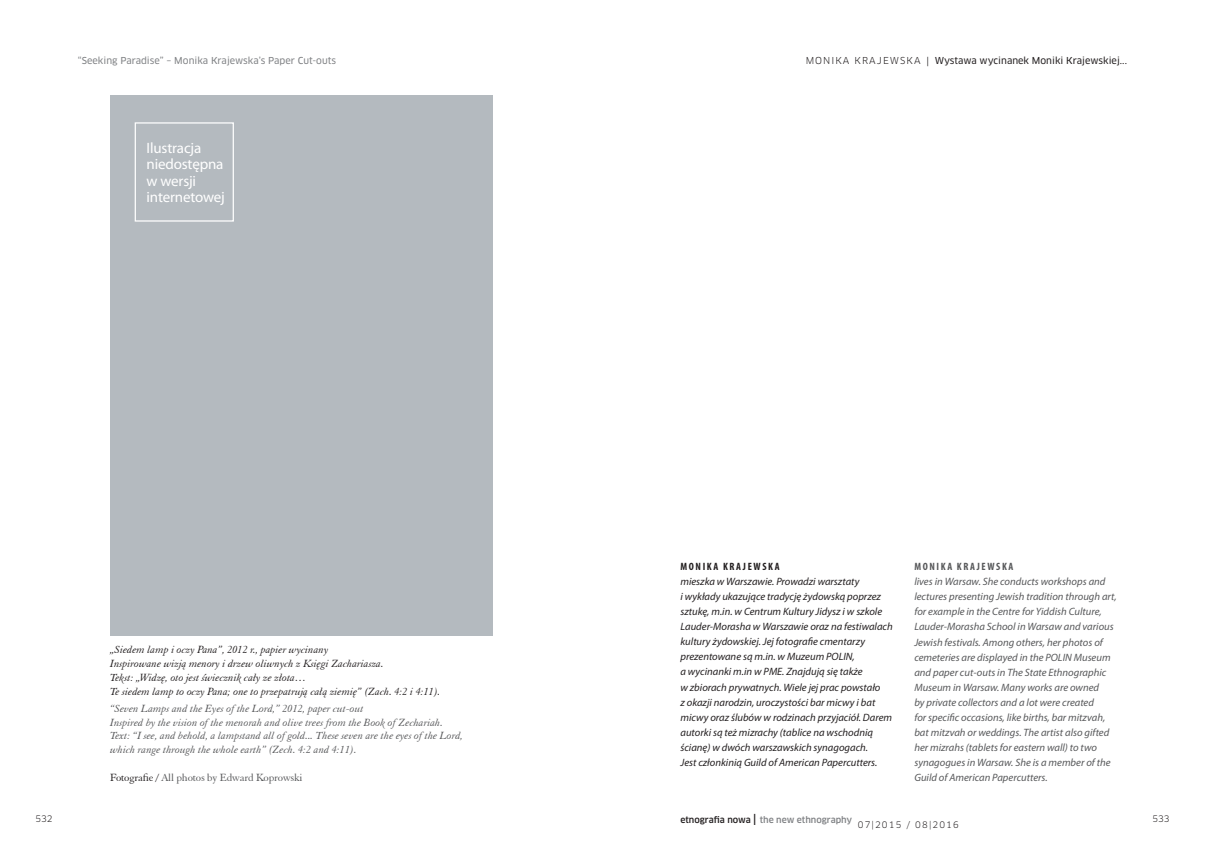
<style>
.page{position:relative;width:1205px;height:851px;background:#fff}
.page>*{position:absolute;margin:0;border:0;box-sizing:border-box;transform-origin:0 0}
.t1{font:15px/16.2px "Myriad Pro";letter-spacing:-.01em;color:#fff}
.t2{font:italic 11.25px/13.8px "Elega Garmnd EU";color:#57585a}
.t3{font:italic 11.25px/13.8px "Elega Garmnd EU";color:#231f20}
.t4{font:11.25px "Elega Garmnd EU";letter-spacing:-.01em;color:#57585a}
.t5{font:italic 10.62px/15px "Myriad Pro";color:#57585a}
.t6{font:italic 10.62px/15px "Myriad Pro";color:#231f20}
.t7{font:700 condensed 10.62px "Myriad Pro";letter-spacing:.15em;color:#231f20}
.t8{font:700 condensed 10.62px "Myriad Pro";letter-spacing:.15em;color:#57585a}
.t9{font:9.38px "Clan Pro News";color:#231f20}
.t10{font:9.38px "Clan Pro News";color:#808285}
.t11{font:500 8.75px "Clan Pro";color:#808285}
.t12{font:8.75px "Clan Pro";letter-spacing:.13em;color:#231f20}
.s1{font-family:"Clan Pro"}
.s2{font-family:"Elega Garmnd EU";font-style:italic}
.s3{color:#231f20}
.s4{font-size:11.25px;color:#231f20}
</style>
<div class="page">
<div style="left:110px;top:95px;width:383px;height:540px;background:#b4babf"></div>
<div style="left:135px;top:122px;width:99px;height:99px;border:1px solid #fff"></div>
<p class="t10" style="left:78px;top:55px;width:259px">“Seeking Paradise” – Monika Krajewska’s Paper Cut-outs</p>
<p class="t9" style="left:806px;top:55px;width:323px"><span class="s1">MONIKA K RAJEWSKA</span> <span class="s2">|</span> Wystawa wycinanek Moniki Krajewskiej...</p>
<h1 class="t1" style="left:147px;top:140px;width:80px">Ilustracja niedostępna w wersji internetowej</h1>
<p class="t3" style="left:110px;top:642px;width:332px">„Siedem lamp i oczy Pana”, 2012 r., papier wycinany<br>Inspirowane wizją menory i drzew oliwnych z Księgi Zachariasza.<br>Tekst: „Widzę, oto jest świecznik cały ze złota…<br>Te siedem lamp to oczy Pana; one to przepatrują całą ziemię” (Zach. 4:2 i 4:11).</p>
<p class="t2" style="left:110px;top:701px;width:355px">“Seven Lamps and the Eyes of the Lord,” 2012, paper cut-out<br>Inspired by the vision of the menorah and olive trees from the Book of Zechariah.<br>Text: “I see, and behold, a lampstand all of gold... These seven are the eyes of the Lord, which range through the whole earth” (Zech. 4:2 and 4:11).</p>
<p class="t4" style="left:110px;top:770px;width:194px"><span class="s3">Fotografie /</span> All photos by Edward Koprowski</p>
<p class="t7" style="left:680px;top:560px;width:100px">MONIKA KRAJEWSKA</p>
<p class="t6" style="left:680px;top:574px;width:214px">mieszka w Warszawie. Prowadzi warsztaty<br>i wykłady ukazujące tradycję żydowską poprzez sztukę, m.in. w Centrum Kultury Jidysz i w szkole Lauder-Morasha w Warszawie oraz na festiwalach kultury żydowskiej. Jej fotografie cmentarzy prezentowane są m.in. w Muzeum POLIN,<br>a wycinanki m.in w PME. Znajdują się także<br>w zbiorach prywatnych. Wiele jej prac powstało<br>z okazji narodzin, uroczystości bar micwy i bat micwy oraz ślubów w rodzinach przyjaciół. Darem autorki są też mizrachy (tablice na wschodnią ścianę) w dwóch warszawskich synagogach.<br>Jest członkinią Guild of American Papercutters.</p>
<p class="t8" style="left:914px;top:560px;width:100px">MONIKA KRAJEWSKA</p>
<p class="t5" style="left:914px;top:574px;width:204px">lives in Warsaw. She conducts workshops and lectures presenting Jewish tradition through art, for example in the Centre for Yiddish Culture, Lauder-Morasha School in Warsaw and various Jewish festivals. Among others, her photos of cemeteries are displayed in the POLIN Museum and paper cut-outs in The State Ethnographic Museum in Warsaw. Many works are owned<br>by private collectors and a lot were created<br>for specific occasions, like births, bar mitzvah, bat mitzvah or weddings. The artist also gifted her mizrahs (tablets for eastern wall) to two synagogues in Warsaw. She is a member of the Guild of American Papercutters.</p>
<p class="t12" style="left:35px;top:813px;width:19px">532</p>
<p class="t11" style="left:680px;top:814px;width:173px"><span class="s3">etnografia nowa</span> <span class="s4">|</span> the new ethnography</p>
<p class="t12" style="left:1152px;top:813px;width:19px">533</p>
<p class="t12" style="left:858px;top:819px;width:103px">07|2015 / 08|2016</p>
</div>
